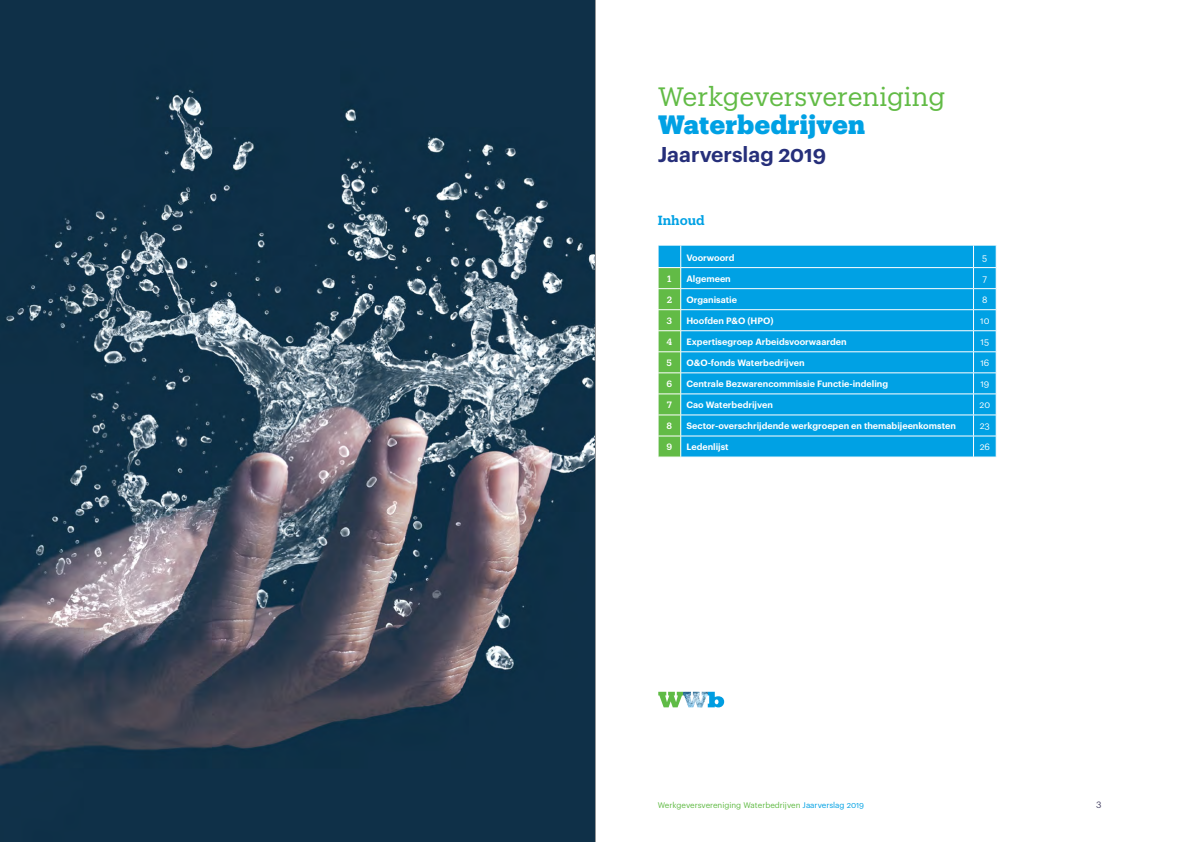
<style>
.page{position:relative;width:1191px;height:842px;background:#fff}
.page>*{position:absolute;margin:0;border:0;box-sizing:border-box;transform-origin:0 0}
.t1{font:26px "Produkt";letter-spacing:-.005em;color:#62bb46}
.t2{font:900 26px "Produkt";color:#00a1e4}
.t3{font:600 21px "Graphik";color:#262f7a}
.t4{font:600 13px "Produkt";letter-spacing:-.005em;color:#00a1e4}
.t5{font:600 9px "Graphik";color:#fff}
.t6{font:9px "Graphik";color:#fff}
.t7{font:500 9px "Produkt";color:#fff}
.t8{font:9px "Graphik";color:#474466}
.t9{font:8px "Graphik";color:#62bb46}
.s1{color:#00a1e4}
</style>
<div class="page">
<img style="left:0;top:0;width:595px;height:842px">
<div style="left:681px;top:246px;width:292px;height:211px;background:#00a1e4"></div>
<hr style="left:680px;top:267px;width:293px;height:1px;background:#fff">
<hr style="left:680px;top:288px;width:293px;height:1px;background:#fff">
<hr style="left:680px;top:309px;width:293px;height:1px;background:#fff">
<hr style="left:680px;top:330px;width:293px;height:1px;background:#fff">
<hr style="left:680px;top:352px;width:293px;height:1px;background:#fff">
<hr style="left:680px;top:373px;width:293px;height:1px;background:#fff">
<hr style="left:680px;top:394px;width:293px;height:1px;background:#fff">
<hr style="left:680px;top:415px;width:293px;height:1px;background:#fff">
<hr style="left:680px;top:436px;width:293px;height:1px;background:#fff">
<svg style="left:658px;top:245px;width:23px;height:212px;background:#69bf68"></svg>
<svg style="left:973px;top:245px;width:24px;height:212px;background:#22ade7"></svg>
<hr style="left:595px;top:0;width:1px;height:842px;background:#939598">
<svg style="left:708px;top:692px;width:16px;height:15px"></svg>
<img style="left:683px;top:692px;width:25px;height:15px">
<svg style="left:658px;top:692px;width:25px;height:15px"></svg>
<h1 class="t1" style="left:658px;top:79px;width:289px">Werkgeversvereniging</h1>
<h1 class="t2" style="left:658px;top:106px;width:209px">Waterbedrijven</h1>
<h2 class="t3" style="left:658px;top:139px;width:170px">Jaarverslag 2019</h2>
<h3 class="t4" style="left:658px;top:212px;width:48px">Inhoud</h3>
<p class="t5" style="left:686px;top:250px;width:50px">Voorwoord</p>
<p class="t6" style="left:982px;top:250px;width:7px">5</p>
<p class="t7" style="left:667px;top:272px;width:6px">1</p>
<p class="t5" style="left:686px;top:271px;width:46px">Algemeen</p>
<p class="t6" style="left:982px;top:272px;width:6px">7</p>
<p class="t7" style="left:666px;top:293px;width:7px">2</p>
<p class="t5" style="left:686px;top:292px;width:52px">Organisatie</p>
<p class="t6" style="left:982px;top:293px;width:7px">8</p>
<p class="t7" style="left:666px;top:314px;width:7px">3</p>
<p class="t5" style="left:686px;top:313px;width:89px">Hoofden P&amp;O (HPO)</p>
<p class="t6" style="left:980px;top:314px;width:11px">10</p>
<p class="t7" style="left:666px;top:335px;width:7px">4</p>
<p class="t5" style="left:686px;top:335px;width:162px">Expertisegroep Arbeidsvoorwaarden</p>
<p class="t6" style="left:980px;top:335px;width:10px">15</p>
<p class="t7" style="left:666px;top:356px;width:7px">5</p>
<p class="t5" style="left:686px;top:356px;width:120px">O&amp;O-fonds Waterbedrijven</p>
<p class="t6" style="left:980px;top:356px;width:10px">16</p>
<p class="t7" style="left:666px;top:377px;width:7px">6</p>
<p class="t5" style="left:686px;top:377px;width:203px">Centrale Bezwarencommissie Functie-indeling</p>
<p class="t6" style="left:980px;top:377px;width:10px">19</p>
<p class="t7" style="left:667px;top:398px;width:7px">7</p>
<p class="t5" style="left:686px;top:398px;width:88px">Cao Waterbedrijven</p>
<p class="t6" style="left:979px;top:398px;width:12px">20</p>
<p class="t7" style="left:666px;top:419px;width:7px">8</p>
<p class="t5" style="left:686px;top:419px;width:271px">Sector-overschrijdende werkgroepen en themabijeenkomsten</p>
<p class="t6" style="left:979px;top:419px;width:12px">23</p>
<p class="t7" style="left:666px;top:440px;width:7px">9</p>
<p class="t5" style="left:686px;top:440px;width:44px">Ledenlijst</p>
<p class="t6" style="left:979px;top:440px;width:12px">26</p>
<p class="t9" style="left:658px;top:799px;width:208px">Werkgeversvereniging Waterbedrijven <span class="s1">Jaarverslag 2019</span></p>
<p class="t8" style="left:1096px;top:798px;width:7px">3</p>
</div>
